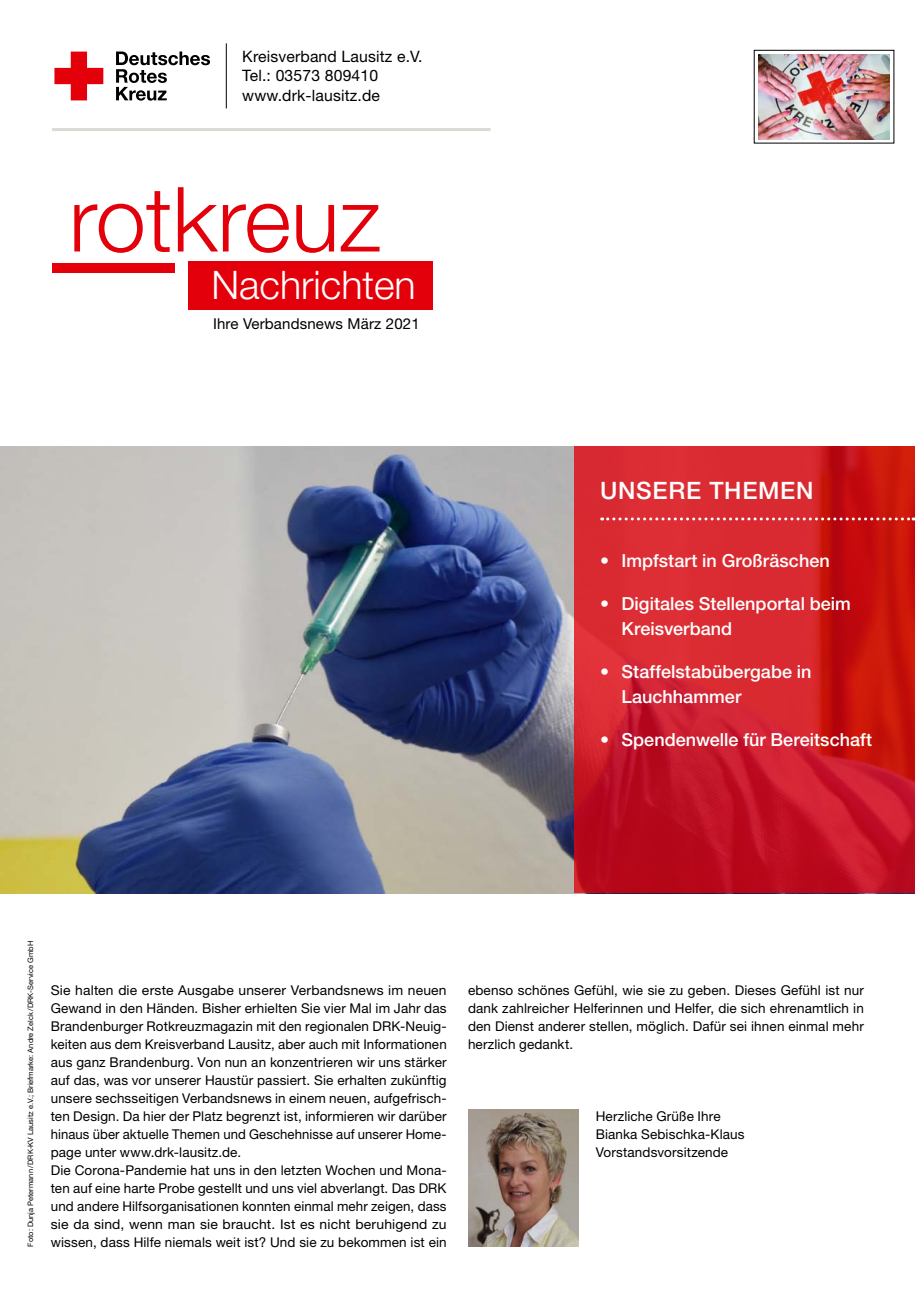
<style>
.page{position:relative;width:915px;height:1297px;background:#fff}
.page>*{position:absolute;margin:0;border:0;box-sizing:border-box;transform-origin:0 0}
.t1{font:300 90px "Helvetica Neue LT Std";color:#e3000b}
.t2{font:300 39.3px "Helvetica Neue LT Pro";color:#fff}
.t3{font:500 24px "Helvetica Neue LT Pro";letter-spacing:.03em;color:#fff}
.t4{font:500 18px/25.5px "Helvetica Neue LT Pro";letter-spacing:.005em;color:#fff}
.t5{font:15.75px "Helvetica Neue LT Pro";letter-spacing:.01em;color:#000}
.t6{font:15px "Helvetica Neue LT Pro";letter-spacing:.01em;color:#000}
.MGB_Copy{font:13.5px/18px "Helvetica Neue LT Pro";letter-spacing:.01em;color:#000;text-align:justify}
.MGB_Fotocredits{font:7.5px "Helvetica Neue LT Pro";color:#000}
</style>
<div class="page">
<img style="left:0;top:446px;width:574px;height:447px">
<svg style="left:574px;top:446px;width:340px;height:447px;background:#cc1c26"></svg>
<svg style="left:601px;top:517px;width:312px;height:3px"></svg>
<svg style="left:54px;top:52px;width:49px;height:48px"></svg>
<svg style="left:116px;top:52px;width:94px;height:49px"></svg>
<hr style="left:52px;top:128px;width:438px;height:3px;background:#dad9d3">
<hr style="left:226px;top:43px;width:1px;height:65px;background:#000">
<div style="left:188px;top:261px;width:244px;height:49px;background:#e3000b"></div>
<div style="left:52px;top:263px;width:122px;height:9px;background:#e3000b"></div>
<img style="left:468px;top:1109px;width:110px;height:138px">
<div style="left:753px;top:50px;width:140px;height:93px;border:1px solid #000"></div>
<img style="left:758px;top:54px;width:131px;height:85px">
<p class="t5" style="left:242px;top:47px;width:181px">Kreisverband Lausitz e.V.</p>
<p class="t5" style="left:242px;top:66px;width:137px">Tel.: 03573 809410</p>
<p class="t5" style="left:242px;top:85px;width:139px">www.drk-lausitz.de</p>
<p class="t1" style="left:69px;top:164px;width:313px">rotkreuz</p>
<p class="t2" style="left:211px;top:261px;width:206px">Nachrichten</p>
<p class="t6" style="left:213px;top:314px;width:208px">Ihre Verbandsnews März 2021</p>
<p class="t3" style="left:600px;top:476px;width:215px">UNSERE THEMEN</p>
<p class="t4" style="left:600px;top:548px;width:231px">• Impfstart in Großräschen</p>
<p class="t4" style="left:621px;top:590px;width:231px;text-indent:-21px">• Digitales Stellenportal beim<br>Kreisverband</p>
<p class="t4" style="left:621px;top:658px;width:191px;text-indent:-21px">• Staffelstabübergabe in<br>Lauchhammer</p>
<p class="t4" style="left:600px;top:726px;width:273px">• Spendenwelle für Bereitschaft</p>
<p class="MGB_Fotocredits" style="left:26px;top:1247px;width:307px;rotate:-90deg">Foto: Dunja Petermann/DRK-KV Lausitz e.V.; Briefmarke: Andre Zelck/DRK-Service GmbH</p>
<p class="MGB_Copy" style="left:51px;top:980px;width:397px">Sie halten die erste Ausgabe unserer Verbandsnews im neuen Gewand in den Händen. Bisher erhielten Sie vier Mal im Jahr das Brandenburger Rotkreuzmagazin mit den regionalen DRK-Neuig&shy;keiten aus dem Kreisverband Lausitz, aber auch mit Informationen aus ganz Brandenburg. Von nun an konzentrieren wir uns stärker auf das, was vor unserer Haustür passiert. Sie erhalten zukünftig unsere sechsseitigen Verbandsnews in einem neuen, aufgefrisch&shy;ten Design. Da hier der Platz begrenzt ist, informieren wir darüber hinaus über aktuelle Themen und Geschehnisse auf unserer Home&shy;page unter www.drk-lausitz.de.</p>
<p class="MGB_Copy" style="left:51px;top:1160px;width:397px">Die Corona-Pandemie hat uns in den letzten Wochen und Mona&shy;ten auf eine harte Probe gestellt und uns viel abverlangt. Das DRK und andere Hilfsorganisationen konnten einmal mehr zeigen, dass sie da sind, wenn man sie braucht. Ist es nicht beruhigend zu wissen, dass Hilfe niemals weit ist? Und sie zu bekommen ist ein</p>
<p class="MGB_Copy" style="left:468px;top:980px;width:397px">ebenso schönes Gefühl, wie sie zu geben. Dieses Gefühl ist nur dank zahlreicher Helferinnen und Helfer, die sich ehrenamtlich in den Dienst anderer stellen, möglich. Dafür sei ihnen einmal mehr herzlich gedankt.</p>
<p class="MGB_Copy" style="left:595px;top:1106px;width:126px">Herzliche Grüße Ihre</p>
<p class="MGB_Copy" style="left:595px;top:1124px;width:150px">Bianka Sebischka-Klaus</p>
<p class="MGB_Copy" style="left:595px;top:1142px;width:134px">Vorstandsvorsitzende</p>
</div>
